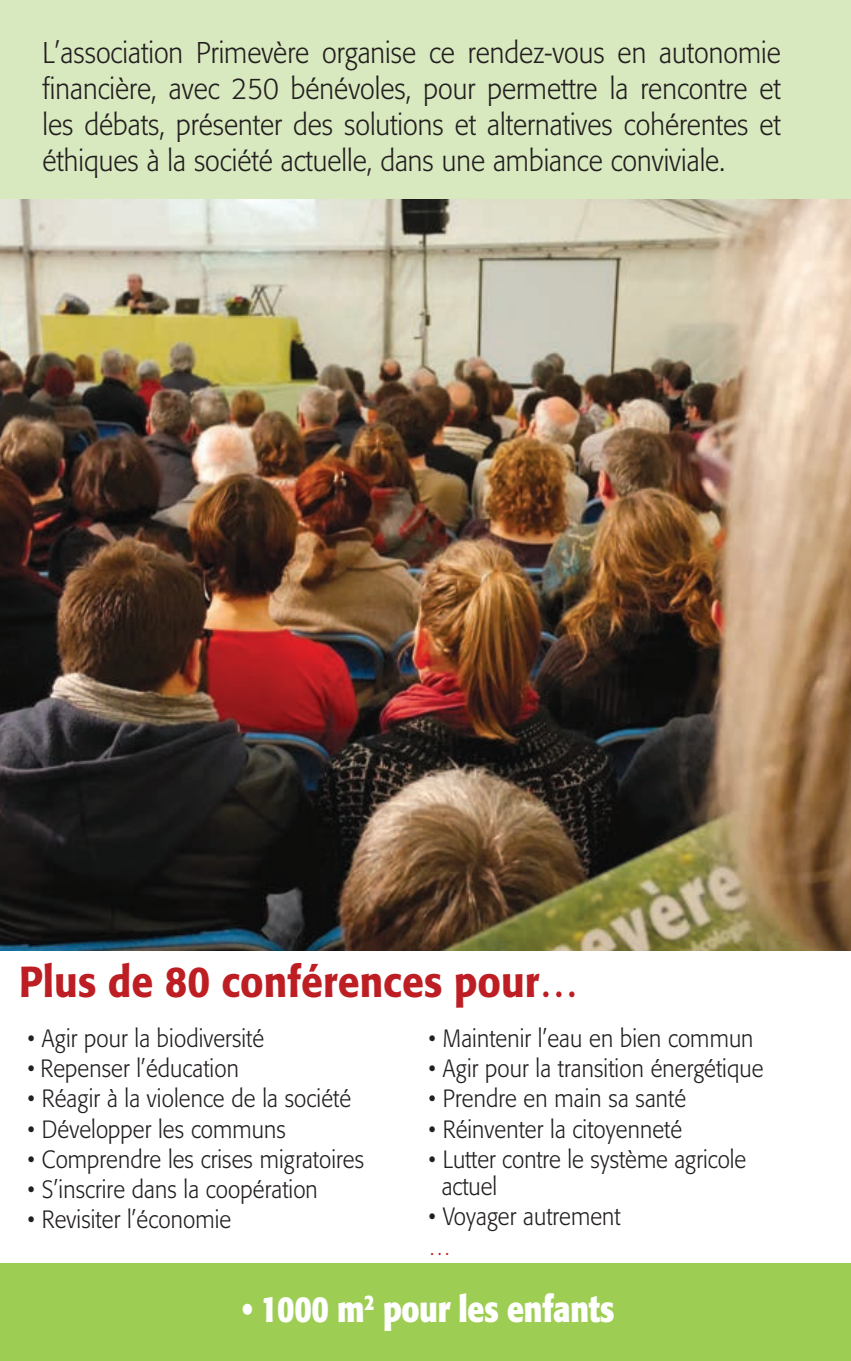
<style>
.page{position:relative;width:851px;height:1361px;background:#fff}
.page>*{position:absolute;margin:0;border:0;box-sizing:border-box;transform-origin:0 0}
.t1{font:500 42.9px "Formata";color:#bd1e23;scale:.91 1}
.t2{font:700 36px "Formata";letter-spacing:-.01em;color:#fff;scale:.83 1}
.t3{font:300 29.7px/36px "Formata";color:#231f20;text-align:justify;scale:.91 1}
.t4{font:300 24.6px/27px "Formata";letter-spacing:.005em;color:#231f20;scale:.91 1}
.t5{font:300 24.6px "Formata";color:#bd1e23;scale:.91 1}
</style>
<div class="page">
<div style="left:0;top:1264px;width:850px;height:97px;background:#9ecd53"></div>
<img style="left:0;top:198px;width:850px;height:752px">
<div style="left:0;top:0;width:850px;height:198px;background:#d9e9bf"></div>
<p class="t3" style="left:43px;top:35px;width:812px">L’association Primevère organise ce rendez-vous en autonomie financière, avec 250 bénévoles, pour permettre la rencontre et les débats, présenter des solutions et alternatives cohérentes et éthiques à la société actuelle, dans une ambiance conviviale.</p>
<h1 class="t1" style="left:19px;top:955px;width:616px">Plus de 80 conférences pour…</h1>
<p class="t4" style="left:28px;top:1025px;width:261px">• Agir pour la biodiversité</p>
<p class="t4" style="left:28px;top:1055px;width:233px">• Repenser l’éducation</p>
<p class="t4" style="left:28px;top:1085px;width:357px">• Réagir à la violence de la société</p>
<p class="t4" style="left:28px;top:1115px;width:285px">• Développer les communs</p>
<p class="t4" style="left:28px;top:1146px;width:371px">• Comprendre les crises migratoires</p>
<p class="t4" style="left:28px;top:1176px;width:320px">• S’inscrire dans la coopération</p>
<p class="t4" style="left:28px;top:1206px;width:225px">• Revisiter l’économie</p>
<p class="t4" style="left:428px;top:1025px;width:358px">• Maintenir l’eau en bien commun</p>
<p class="t4" style="left:428px;top:1055px;width:369px">• Agir pour la transition énergétique</p>
<p class="t4" style="left:428px;top:1085px;width:284px">• Prendre en main sa santé</p>
<p class="t4" style="left:428px;top:1115px;width:280px">• Réinventer la citoyenneté</p>
<p class="t4" style="left:441px;top:1146px;width:336px;text-indent:-13px">• Lutter contre le système agricole actuel</p>
<p class="t4" style="left:428px;top:1203px;width:212px">• Voyager autrement</p>
<p class="t5" style="left:428px;top:1232px;width:26px">…</p>
<h2 class="t2" style="left:242px;top:1286px;width:450px">• 1000 m<sup>2</sup> pour les enfants</h2>
</div>
